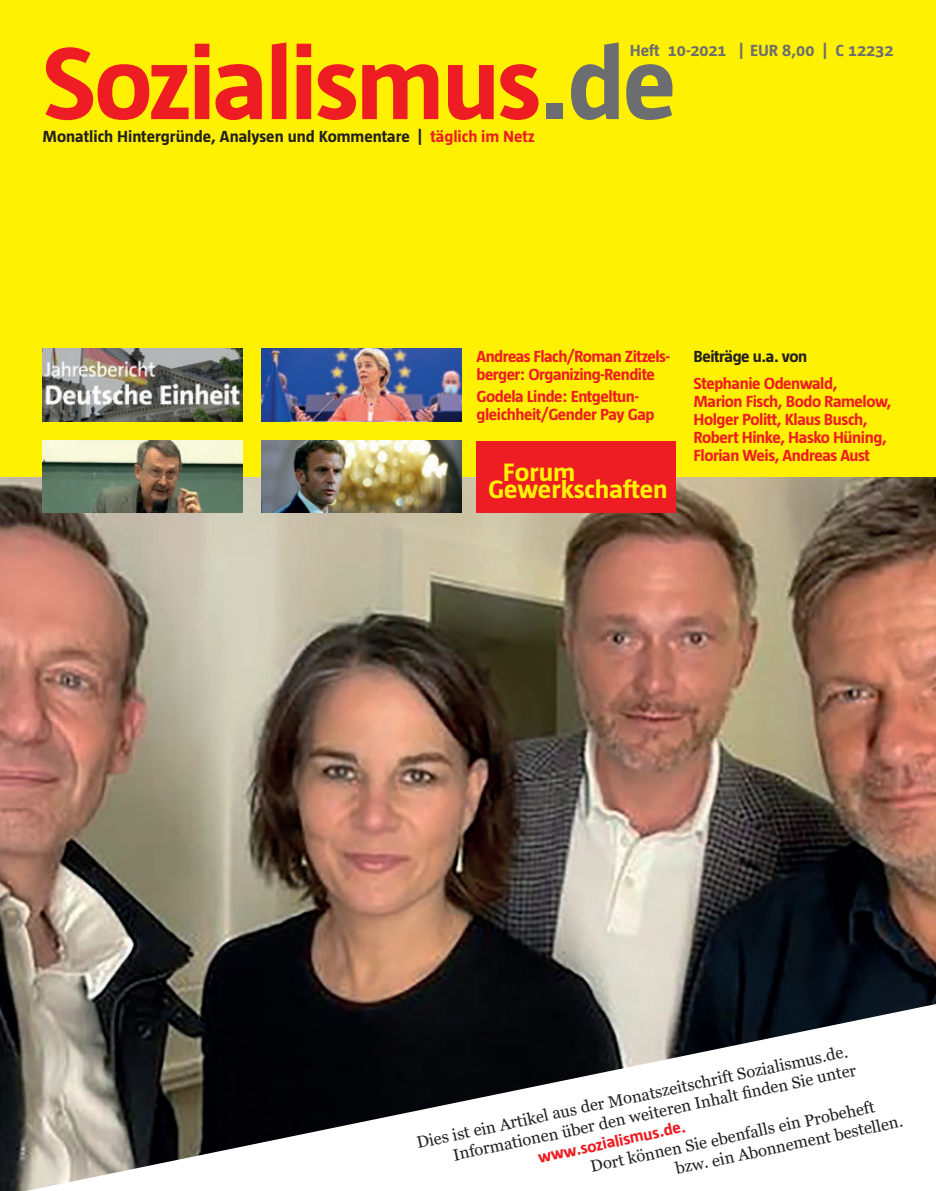
<style>
.page{position:relative;width:936px;height:1191px;background:#fff}
.page>*{position:absolute;margin:0;border:0;box-sizing:border-box;transform-origin:0 0}
.t1{font:700 105px "Tazzer Text";letter-spacing:-.02em;color:#ee1d23}
.t2{font:700 25.8px "Tazzer Text";color:#fff101}
.t3{font:700 16.5px/18px "Tazzer Text";letter-spacing:-.025em;color:#ee1d23}
.t4{font:16.5px/19.8px "Georgia";color:#231f20;text-align:right}
.t5{font:700 16.5px "Tazzer Text";color:#231f20}
.t6{font:700 16.5px "Tazzer Text";color:#6c6d70}
.t7{font:700 16.5px "Tazzer Text";letter-spacing:-.025em;color:#231f20}
.s1{color:#6c6d70}
.s2{color:#ee1d23}
</style>
<div class="page">
<img style="left:0;top:476px;width:935px;height:715px">
<div style="left:0;top:0;width:935px;height:476px;background:#fff101"></div>
<div style="left:476px;top:441px;width:200px;height:71px;background:#ee1d23"></div>
<img style="left:43px;top:349px;width:199px;height:72px">
<img style="left:261px;top:349px;width:200px;height:72px">
<img style="left:43px;top:440px;width:199px;height:72px">
<img style="left:261px;top:440px;width:200px;height:72px">
<svg style="left:26px;top:1004px;width:909px;height:187px"></svg>
<h1 class="t1" style="left:43px;top:29px;width:635px">Sozialismus<span class="s1">.de</span></h1>
<p class="t6" style="left:630px;top:42px;width:265px">Heft 10-2021 | EUR 8,00 | C 12232</p>
<p class="t5" style="left:43px;top:128px;width:493px">Monatlich Hintergründe, Analysen und Kommentare | <span class="s2">täglich im Netz</span></p>
<p class="t3" style="left:476px;top:347px;width:194px">Andreas Flach/Roman Zitzels&shy;berger: Organizing-Rendite</p>
<p class="t3" style="left:476px;top:388px;width:180px">Godela Linde: Entgeltun&shy;gleichheit/Gender Pay Gap</p>
<h2 class="t2" style="left:503px;top:459px;width:74px">Forum</h2>
<h2 class="t2" style="left:488px;top:476px;width:181px">Gewerkschaften</h2>
<p class="t7" style="left:693px;top:348px;width:115px">Beiträge u.a. von</p>
<p class="t3" style="left:693px;top:374px;width:200px">Stephanie Odenwald,<br>Marion Fisch, Bodo Ramelow,<br>Holger Politt, Klaus Busch,<br>Robert Hinke, Hasko Hüning,<br>Florian Weis, Andreas Aust</p>
<p class="t4" style="left:415px;top:1133px;width:446px;rotate:-12deg">Dies ist ein Artikel aus der Monatszeitschrift Sozialismus.de.<br>Informationen über den weiteren Inhalt fi nden Sie unter</p>
<p class="t4" style="left:669px;top:1140px;width:233px;text-align:left;text-indent:-82px;rotate:-12deg">Dort können Sie ebenfalls ein Probeheft bzw. ein Abonnement bestellen.</p>
<p class="t3" style="left:536px;top:1148px;width:152px;rotate:-12deg">www.sozialismus.de.</p>
</div>
